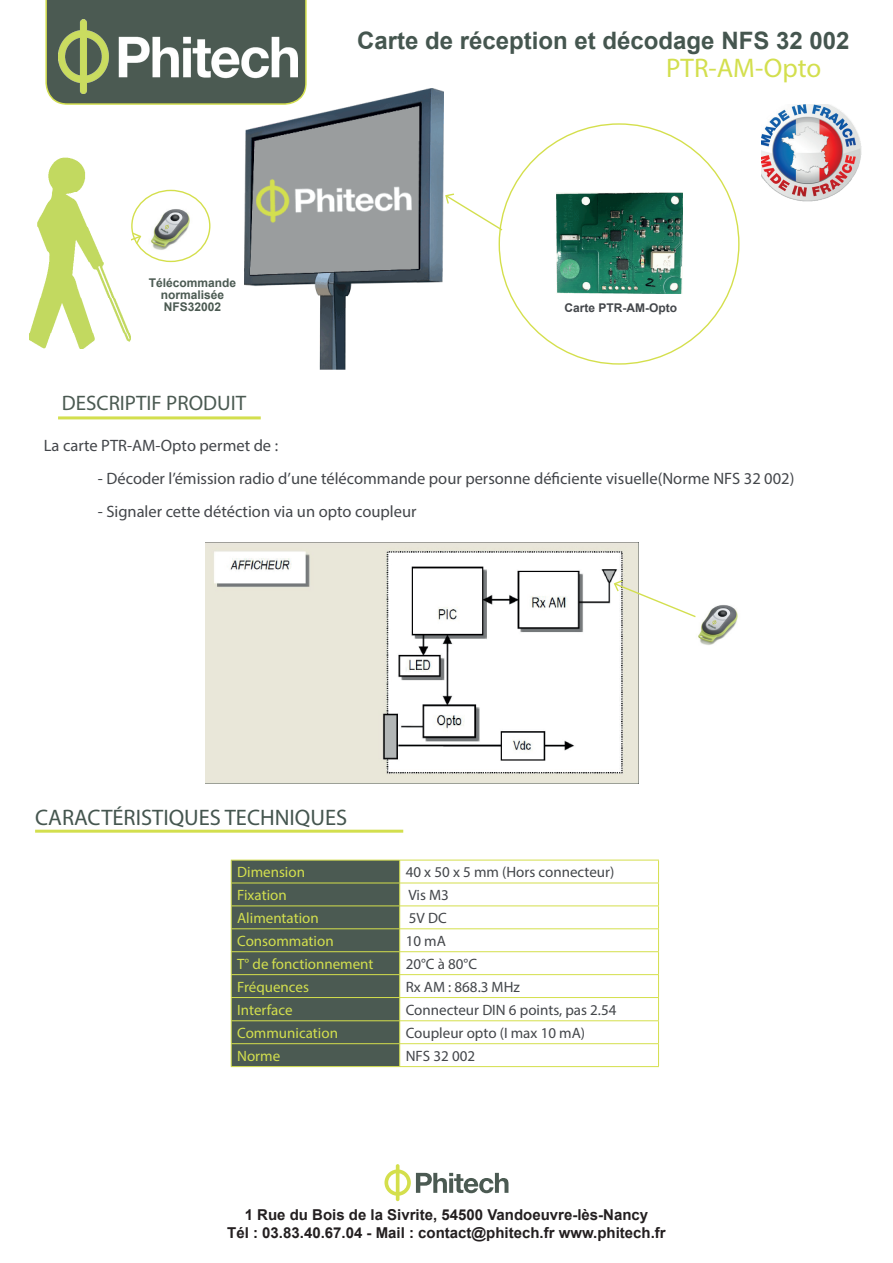
<style>
.page{position:relative;width:893px;height:1263px;background:#fff}
.page>*{position:absolute;margin:0;border:0;box-sizing:border-box;transform-origin:0 0}
.t1{font:27px "Myriad Pro";color:#d3df4e}
.t2{font:700 24px "Arial";color:#45564f}
.t3{font:22.5px "Myriad Pro";color:#45564f}
.t4{font:21px "Myriad Pro";color:#4b5a52}
.t5{font:16.5px "Myriad Pro";color:#43464a}
.t6{font:15px "Myriad Pro";color:#43464a}
.t7{font:700 15px/18px "Arial";color:#231f20;text-align:center}
.t8{font:15px "Myriad Pro";color:#d3df4e}
.t9{font:700 12px/12px "Arial";color:#4b5a52;text-align:center}
.t10{font:700 12px "Arial";color:#43464a}
</style>
<div class="page">
<img style="left:244px;top:88px;width:199px;height:282px">
<img style="left:761px;top:105px;width:101px;height:97px">
<svg style="left:45px;top:0;width:262px;height:105px;background:#5a6957"></svg>
<img style="left:59px;top:19px;width:239px;height:75px">
<hr style="left:58px;top:416px;width:203px;height:3px;background:#d3df4e">
<img style="left:151px;top:209px;width:39px;height:40px">
<div style="left:133px;top:203px;width:73px;height:50px;border:3px solid #fff"></div>
<svg style="left:445px;top:193px;width:59px;height:39px"></svg>
<svg style="left:131px;top:231px;width:11px;height:21px"></svg>
<div style="left:131px;top:190px;width:79px;height:72px;border:1px solid #d4df4c;border-radius:50%"></div>
<img style="left:30px;top:157px;width:100px;height:191px">
<svg style="left:384px;top:1164px;width:124px;height:37px"></svg>
<img style="left:557px;top:192px;width:126px;height:101px">
<img style="left:205px;top:542px;width:434px;height:241px">
<hr style="left:35px;top:830px;width:368px;height:3px;background:#d3df4e">
<hr style="left:400px;top:860px;width:259px;height:1px;background:#d4df4c">
<hr style="left:400px;top:883px;width:259px;height:1px;background:#d4df4c">
<hr style="left:400px;top:905px;width:259px;height:1px;background:#d4df4c">
<svg style="left:658px;top:860px;width:1px;height:206px"></svg>
<hr style="left:400px;top:928px;width:259px;height:1px;background:#d4df4c">
<hr style="left:400px;top:951px;width:259px;height:1px;background:#d4df4c">
<hr style="left:400px;top:974px;width:259px;height:1px;background:#d4df4c">
<hr style="left:400px;top:997px;width:259px;height:1px;background:#d4df4c">
<hr style="left:400px;top:1020px;width:259px;height:1px;background:#d4df4c">
<hr style="left:400px;top:1043px;width:259px;height:1px;background:#d4df4c">
<hr style="left:400px;top:1066px;width:259px;height:1px;background:#d4df4c">
<hr style="left:231px;top:1066px;width:169px;height:1px;background:#d4df4c">
<svg style="left:231px;top:860px;width:169px;height:206px;background:#516051"></svg>
<hr style="left:231px;top:883px;width:169px;height:1px;background:#d4df4c">
<img style="left:698px;top:605px;width:40px;height:40px">
<svg style="left:613px;top:579px;width:83px;height:39px"></svg>
<h2 class="t2" style="left:357px;top:24px;width:494px">Carte de réception et décodage NFS 32 002</h2>
<p class="t9" style="left:149px;top:277px;width:89px">Télécommande normalisée<br>NFS32002</p>
<h1 class="t1" style="left:666px;top:52px;width:157px">PTR-AM-Opto</h1>
<p class="t10" style="left:564px;top:299px;width:114px">Carte PTR-AM-Opto</p>
<p class="t4" style="left:62px;top:390px;width:186px">DESCRIPTIF PRODUIT</p>
<p class="t5" style="left:44px;top:435px;width:236px">La carte PTR-AM-Opto permet de :</p>
<p class="t5" style="left:98px;top:468px;width:698px">- Décoder l’émission radio d’une télécommande pour personne déficiente visuelle(Norme NFS 32 002)</p>
<p class="t5" style="left:98px;top:501px;width:320px">- Signaler cette détéction via un opto coupleur</p>
<h3 class="t3" style="left:35px;top:804px;width:314px">CARACTÉRISTIQUES TECHNIQUES</h3>
<p class="t8" style="left:237px;top:863px;width:69px">Dimension</p>
<p class="t6" style="left:406px;top:863px;width:210px">40 x 50 x 5 mm (Hors connecteur)</p>
<p class="t8" style="left:237px;top:886px;width:51px">Fixation</p>
<p class="t6" style="left:408px;top:886px;width:42px">Vis M3</p>
<p class="t8" style="left:237px;top:908px;width:83px">Alimentation</p>
<p class="t6" style="left:409px;top:908px;width:39px">5V DC</p>
<p class="t8" style="left:237px;top:931px;width:98px">Consommation</p>
<p class="t6" style="left:406px;top:931px;width:42px">10 mA</p>
<p class="t8" style="left:237px;top:954px;width:138px">T° de fonctionnement</p>
<p class="t6" style="left:406px;top:954px;width:73px">20°C à 80°C</p>
<p class="t8" style="left:237px;top:977px;width:73px">Fréquences</p>
<p class="t6" style="left:406px;top:977px;width:116px">Rx AM : 868.3 MHz</p>
<p class="t8" style="left:237px;top:1000px;width:57px">Interface</p>
<p class="t6" style="left:406px;top:1000px;width:212px">Connecteur DIN 6 points, pas 2.54</p>
<p class="t8" style="left:237px;top:1023px;width:102px">Communication</p>
<p class="t6" style="left:406px;top:1023px;width:181px">Coupleur opto (I max 10 mA)</p>
<p class="t8" style="left:237px;top:1046px;width:45px">Norme</p>
<p class="t6" style="left:406px;top:1046px;width:71px">NFS 32 002</p>
<p class="t7" style="left:227px;top:1206px;width:440px">1 Rue du Bois de la Sivrite, 54500 Vandoeuvre-lès-Nancy<br>Tél : 03.83.40.67.04 - Mail : contact@phitech.fr www.phitech.fr</p>
</div>
